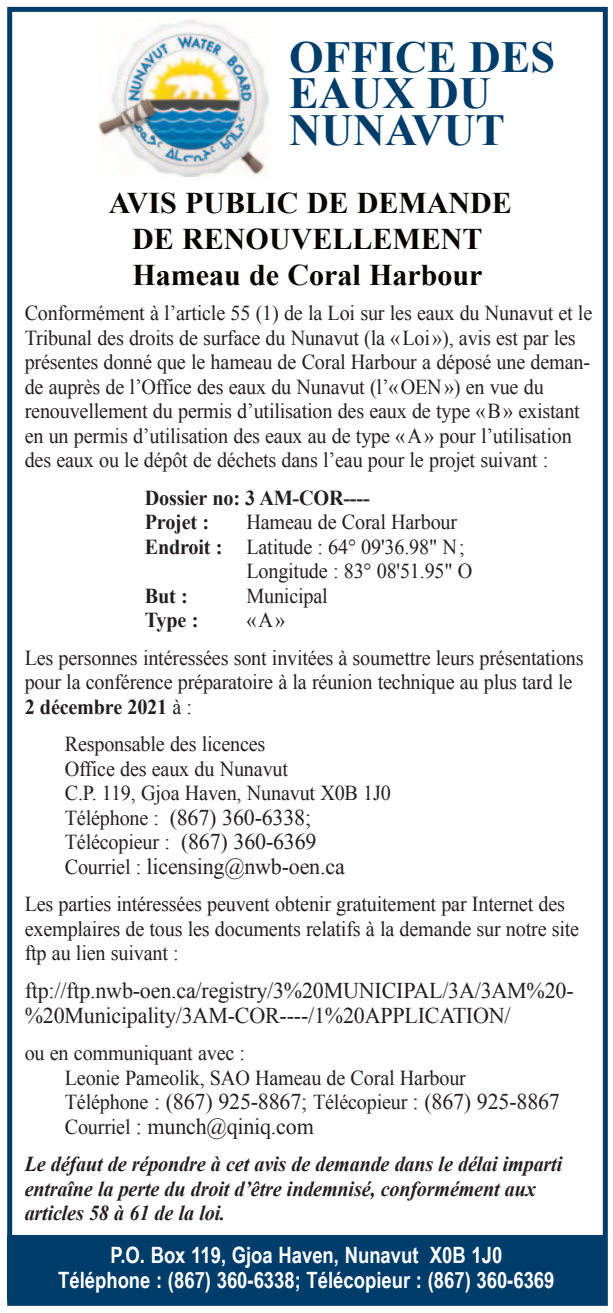
<style>
.page{position:relative;width:613px;height:1313px;background:#fff}
.page>*{position:absolute;margin:0;border:0;box-sizing:border-box;transform-origin:0 0}
.t1{font:700 44.25px/36.5px "Times New Roman";color:#003d6a}
.t2{font:700 30px/36px "Times New Roman";color:#080505;text-align:center}
.t3{font:22.5px/24.5px "Times New Roman";letter-spacing:-.01em;color:#231f20}
.t4{font:700 22.5px/25px "Arial Narrow";color:#fff;text-align:center}
.t5{font:21.25px/24.5px "Times New Roman";letter-spacing:-.01em;color:#231f20;scale:.95 1}
.t6{font:italic 700 21.25px/24.5px "Times New Roman";letter-spacing:-.01em;color:#231f20;scale:.95 1}
.t7{font:700 21.25px/24.5px "Times New Roman";letter-spacing:-.01em;color:#231f20;scale:.95 1}
.s1{font-weight:700}
.s2{font-size:21.25px}
</style>
<div class="page">
<div style="left:7px;top:7px;width:600px;height:1298px;border:5px solid #003d6a"></div>
<img style="left:100px;top:19px;width:169px;height:157px">
<div style="left:7px;top:1235px;width:598px;height:66px;background:#003d6a"></div>
<h1 class="t1" style="left:289px;top:38px;width:267px">OFFICE DES<br>EAUX DU<br>NUNAVUT</h1>
<h2 class="t2" style="left:109px;top:185px;width:404px">AVIS PUBLIC DE DEMANDE<br>DE RENOUVELLEMENT<br>Hameau de Coral Harbour</h2>
<p class="t5" style="left:25px;top:301px;width:598px">Conformément à l’article 55 (1) de la Loi sur les eaux du Nunavut et le Tribunal des droits de surface du Nunavut (la «Loi»), avis est par les présentes donné que le hameau de Coral Harbour a déposé une deman&shy;de auprès de l’Office des eaux du Nunavut (l’«OEN») en vue du renouvellement du permis d’utilisation des eaux de type «B» existant en un permis d’utilisation des eaux au de type «A» pour l’utilisation des eaux ou le dépôt de déchets dans l’eau pour le projet suivant :</p>
<p class="t7" style="left:145px;top:485px;width:238px">Dossier no: 3 AM-COR----<br>Projet :</p>
<p class="t5" style="left:246px;top:510px;width:223px">Hameau de Coral Harbour</p>
<p class="t5" style="left:145px;top:534px;width:338px"><span class="s1">Endroit :</span> Latitude : 64° 09'36.98" N;</p>
<p class="t5" style="left:246px;top:559px;width:239px">Longitude : 83° 08'51.95" O</p>
<p class="t7" style="left:145px;top:583px;width:47px">But :</p>
<p class="t5" style="left:246px;top:583px;width:87px">Municipal</p>
<p class="t7" style="left:145px;top:608px;width:58px">Type :</p>
<p class="t5" style="left:25px;top:601px;width:589px;line-height:37.2px;text-indent:221px">«A»<br>Les personnes intéressées sont invitées à soumettre leurs présentations</p>
<p class="t5" style="left:25px;top:670px;width:577px">pour la conférence préparatoire à la réunion technique au plus tard le<br><span class="s1">2 décembre 2021</span> à :</p>
<p class="t5" style="left:65px;top:731px;width:345px">Responsable des licences<br>Office des eaux du Nunavut<br>C.P. 119, Gjoa Haven, Nunavut X0B 1J0</p>
<p class="t3" style="left:65px;top:805px;width:281px"><span class="s2">Téléphone :</span> (867) 360-6338;<br><span class="s2">Télécopieur :</span> (867) 360-6369<br><span class="s2">Courriel :</span> licensing@nwb-oen.ca</p>
<p class="t5" style="left:25px;top:891px;width:585px">Les parties intéressées peuvent obtenir gratuitement par Internet des exemplaires de tous les documents relatifs à la demande sur notre site ftp au lien suivant :</p>
<p class="t3" style="left:25px;top:978px;width:550px">ftp://ftp.nwb-oen.ca/registry/3%20MUNICIPAL/3A/3AM%20- %20Municipality/3AM-COR----/1%20APPLICATION/</p>
<p class="t5" style="left:65px;top:1041px;width:423px;text-indent:-40px">ou en communiquant avec :<br>Leonie Pameolik, SAO Hameau de Coral Harbour</p>
<p class="t3" style="left:65px;top:1089px;width:496px"><span class="s2">Téléphone</span> : (867) 925-8867; <span class="s2">Télécopieur</span> : (867) 925-8867<br><span class="s2">Courriel</span> : munch@qiniq.com</p>
<p class="t6" style="left:25px;top:1151px;width:567px">Le défaut de répondre à cet avis de demande dans le délai imparti entraîne la perte du droit d’être indemnisé, conformément aux articles 58 à 61 de la loi.</p>
<p class="t4" style="left:58px;top:1242px;width:497px">P.O. Box 119, Gjoa Haven, Nunavut X0B 1J0<br>Téléphone : (867) 360-6338; Télécopieur : (867) 360-6369</p>
</div>
